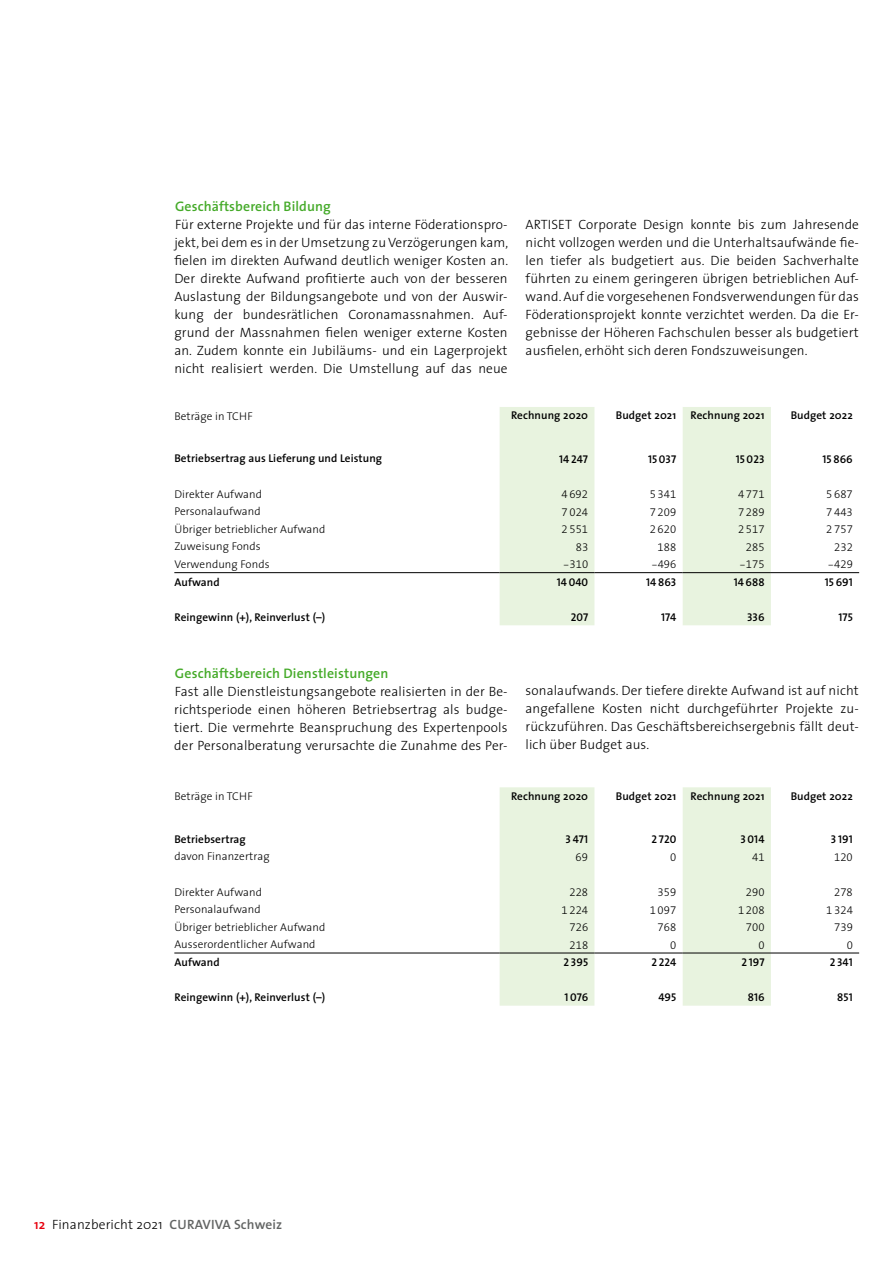
<style>
.page{position:relative;width:893px;height:1263px;background:#fff}
.page>*{position:absolute;margin:0;border:0;box-sizing:border-box;transform-origin:0 0}
.t1{font:600 13.8px "The Sans";letter-spacing:.01em;color:#45aa29}
.t2{font:300 13.5px/18px "The Sans";letter-spacing:.01em;color:#000;text-align:justify}
.t3{font:300 11.25px "The Sans";letter-spacing:.01em;color:#000}
.t4{font:600 11.25px "The Sans";letter-spacing:.01em;color:#000}
.t5{font:11.25px "The Sans Light Expert";letter-spacing:.01em;color:#000}
.t6{font:11.25px "The Sans Semi Bold Caps";letter-spacing:.01em;color:#000}
.s1{font-weight:600;color:#e7000e}
.s2{font-weight:600;color:#626463}
</style>
<div class="page">
<svg style="left:500px;top:407px;width:271px;height:218px;fill:#e8f3df"></svg>
<hr style="left:174px;top:572px;width:326px;height:1px;background:#000">
<hr style="left:500px;top:572px;width:94px;height:1px;background:#000">
<hr style="left:594px;top:572px;width:89px;height:1px;background:#000">
<hr style="left:683px;top:572px;width:88px;height:1px;background:#000">
<hr style="left:771px;top:572px;width:88px;height:1px;background:#000">
<svg style="left:500px;top:787px;width:271px;height:219px;fill:#e8f3df"></svg>
<hr style="left:174px;top:953px;width:326px;height:1px;background:#000">
<hr style="left:500px;top:953px;width:94px;height:1px;background:#000">
<hr style="left:594px;top:953px;width:89px;height:1px;background:#000">
<hr style="left:683px;top:953px;width:88px;height:1px;background:#000">
<hr style="left:771px;top:953px;width:88px;height:1px;background:#000">
<p class="t1" style="left:175px;top:195px;width:157px">Geschäftsbereich Bildung</p>
<p class="t2" style="left:174px;top:215px;width:335px">Für externe Projekte und für das interne Föderationspro&shy;jekt, bei dem es in der Umsetzung zu Verzögerungen kam, fielen im direkten Aufwand deutlich weniger Kosten an.<br>Der direkte Aufwand profitierte auch von der besseren Auslastung der Bildungsangebote und von der Auswir&shy;kung der bundesrätlichen Coronamassnahmen. Auf&shy;grund der Massnahmen fielen weniger externe Kosten an. Zudem konnte ein Jubiläums- und ein Lagerprojekt nicht realisiert werden. Die Umstellung auf das neue</p>
<p class="t2" style="left:526px;top:215px;width:335px">ARTISET Corporate Design konnte bis zum Jahresende nicht vollzogen werden und die Unterhaltsaufwände fie&shy;len tiefer als budgetiert aus. Die beiden Sachverhalte führten zu einem geringeren übrigen betrieblichen Auf&shy;wand. Auf die vorgesehenen Fondsverwendungen für das Föderationsprojekt konnte verzichtet werden. Da die Er&shy;gebnisse der Höheren Fachschulen besser als budgetiert ausfielen, erhöht sich deren Fondszuweisungen.</p>
<p class="t3" style="left:174px;top:407px;width:80px">Beträge in TCHF</p>
<p class="t4" style="left:511px;top:406px;width:78px">Rechnung 2020</p>
<p class="t4" style="left:616px;top:406px;width:62px">Budget 2021</p>
<p class="t4" style="left:691px;top:406px;width:75px">Rechnung 2021</p>
<p class="t4" style="left:791px;top:406px;width:64px">Budget 2022</p>
<p class="t4" style="left:174px;top:449px;width:209px">Betriebsertrag aus Lieferung und Leistung</p>
<p class="t6" style="left:559px;top:450px;width:30px">14 247</p>
<p class="t6" style="left:648px;top:450px;width:30px">15 037</p>
<p class="t6" style="left:736px;top:450px;width:30px">15 023</p>
<p class="t6" style="left:822px;top:450px;width:32px">15 866</p>
<p class="t3" style="left:174px;top:484px;width:89px">Direkter Aufwand</p>
<p class="t5" style="left:562px;top:485px;width:28px">4 692</p>
<p class="t5" style="left:650px;top:485px;width:28px">5 341</p>
<p class="t5" style="left:738px;top:485px;width:28px">4 771</p>
<p class="t5" style="left:826px;top:485px;width:28px">5 687</p>
<p class="t3" style="left:174px;top:502px;width:88px">Personalaufwand</p>
<p class="t5" style="left:562px;top:502px;width:28px">7 024</p>
<p class="t5" style="left:650px;top:502px;width:28px">7 209</p>
<p class="t5" style="left:738px;top:502px;width:28px">7 289</p>
<p class="t5" style="left:826px;top:502px;width:28px">7 443</p>
<p class="t3" style="left:174px;top:520px;width:152px">Übriger betrieblicher Aufwand</p>
<p class="t5" style="left:562px;top:520px;width:28px">2 551</p>
<p class="t5" style="left:650px;top:520px;width:28px">2 620</p>
<p class="t5" style="left:738px;top:520px;width:28px">2 517</p>
<p class="t5" style="left:826px;top:520px;width:28px">2 757</p>
<p class="t3" style="left:174px;top:537px;width:88px">Zuweisung Fonds</p>
<p class="t5" style="left:576px;top:538px;width:14px">83</p>
<p class="t5" style="left:658px;top:538px;width:20px">188</p>
<p class="t5" style="left:746px;top:538px;width:20px">285</p>
<p class="t5" style="left:834px;top:538px;width:20px">232</p>
<p class="t3" style="left:174px;top:555px;width:97px">Verwendung Fonds</p>
<p class="t5" style="left:563px;top:555px;width:27px">-310</p>
<p class="t5" style="left:651px;top:555px;width:27px">-496</p>
<p class="t5" style="left:740px;top:555px;width:27px">-175</p>
<p class="t5" style="left:828px;top:555px;width:27px">-429</p>
<p class="t4" style="left:174px;top:572px;width:47px">Aufwand</p>
<p class="t6" style="left:557px;top:573px;width:33px">14 040</p>
<p class="t6" style="left:646px;top:573px;width:32px">14 863</p>
<p class="t6" style="left:734px;top:573px;width:33px">14 688</p>
<p class="t6" style="left:825px;top:573px;width:30px">15 691</p>
<p class="t4" style="left:174px;top:607px;width:152px">Reingewinn (+), Reinverlust (–)</p>
<p class="t6" style="left:571px;top:608px;width:19px">207</p>
<p class="t6" style="left:661px;top:608px;width:17px">174</p>
<p class="t6" style="left:747px;top:608px;width:19px">336</p>
<p class="t6" style="left:838px;top:608px;width:16px">175</p>
<p class="t1" style="left:175px;top:661px;width:215px">Geschäftsbereich Dienstleistungen</p>
<p class="t2" style="left:174px;top:681px;width:335px">Fast alle Dienstleistungsangebote realisierten in der Be&shy;richtsperiode einen höheren Betriebsertrag als budge&shy;tiert. Die vermehrte Beanspruchung des Expertenpools der Personalberatung verursachte die Zunahme des Per-</p>
<p class="t2" style="left:526px;top:681px;width:335px">sonalaufwands. Der tiefere direkte Aufwand ist auf nicht angefallene Kosten nicht durchgeführter Projekte zu&shy;rückzuführen. Das Geschäftsbereichsergebnis fällt deut&shy;lich über Budget aus.</p>
<p class="t3" style="left:174px;top:787px;width:80px">Beträge in TCHF</p>
<p class="t4" style="left:511px;top:786px;width:78px">Rechnung 2020</p>
<p class="t4" style="left:616px;top:786px;width:62px">Budget 2021</p>
<p class="t4" style="left:691px;top:786px;width:75px">Rechnung 2021</p>
<p class="t4" style="left:791px;top:786px;width:64px">Budget 2022</p>
<p class="t4" style="left:174px;top:829px;width:73px">Betriebsertrag</p>
<p class="t6" style="left:566px;top:830px;width:24px">3 471</p>
<p class="t6" style="left:651px;top:830px;width:26px">2 720</p>
<p class="t6" style="left:740px;top:830px;width:26px">3 014</p>
<p class="t6" style="left:831px;top:830px;width:23px">3 191</p>
<p class="t3" style="left:174px;top:847px;width:97px">davon Finanzertrag</p>
<p class="t5" style="left:576px;top:848px;width:14px">69</p>
<p class="t5" style="left:670px;top:848px;width:8px">0</p>
<p class="t5" style="left:752px;top:848px;width:14px">41</p>
<p class="t5" style="left:834px;top:848px;width:20px">120</p>
<p class="t3" style="left:174px;top:882px;width:89px">Direkter Aufwand</p>
<p class="t5" style="left:569px;top:883px;width:20px">228</p>
<p class="t5" style="left:658px;top:883px;width:20px">359</p>
<p class="t5" style="left:746px;top:883px;width:20px">290</p>
<p class="t5" style="left:834px;top:883px;width:20px">278</p>
<p class="t3" style="left:174px;top:900px;width:88px">Personalaufwand</p>
<p class="t5" style="left:562px;top:900px;width:28px">1 224</p>
<p class="t5" style="left:650px;top:900px;width:28px">1 097</p>
<p class="t5" style="left:738px;top:900px;width:28px">1 208</p>
<p class="t5" style="left:826px;top:900px;width:28px">1 324</p>
<p class="t3" style="left:174px;top:918px;width:152px">Übriger betrieblicher Aufwand</p>
<p class="t5" style="left:569px;top:918px;width:20px">726</p>
<p class="t5" style="left:658px;top:918px;width:20px">768</p>
<p class="t5" style="left:746px;top:918px;width:20px">700</p>
<p class="t5" style="left:834px;top:918px;width:20px">739</p>
<p class="t3" style="left:174px;top:935px;width:143px">Ausserordentlicher Aufwand</p>
<p class="t5" style="left:569px;top:936px;width:20px">218</p>
<p class="t5" style="left:670px;top:936px;width:8px">0</p>
<p class="t5" style="left:758px;top:936px;width:8px">0</p>
<p class="t5" style="left:847px;top:936px;width:8px">0</p>
<p class="t4" style="left:174px;top:953px;width:47px">Aufwand</p>
<p class="t6" style="left:564px;top:953px;width:26px">2 395</p>
<p class="t6" style="left:652px;top:953px;width:26px">2 224</p>
<p class="t6" style="left:742px;top:953px;width:25px">2 197</p>
<p class="t6" style="left:830px;top:953px;width:25px">2 341</p>
<p class="t4" style="left:174px;top:988px;width:152px">Reingewinn (+), Reinverlust (–)</p>
<p class="t6" style="left:564px;top:988px;width:25px">1 076</p>
<p class="t6" style="left:658px;top:988px;width:20px">495</p>
<p class="t6" style="left:748px;top:988px;width:18px">816</p>
<p class="t6" style="left:837px;top:988px;width:17px">851</p>
<p class="t2" style="left:34px;top:1215px;width:250px"><span class="s1">12</span> Finanzbericht 2021 <span class="s2">CURAVIVA Schweiz</span></p>
</div>
